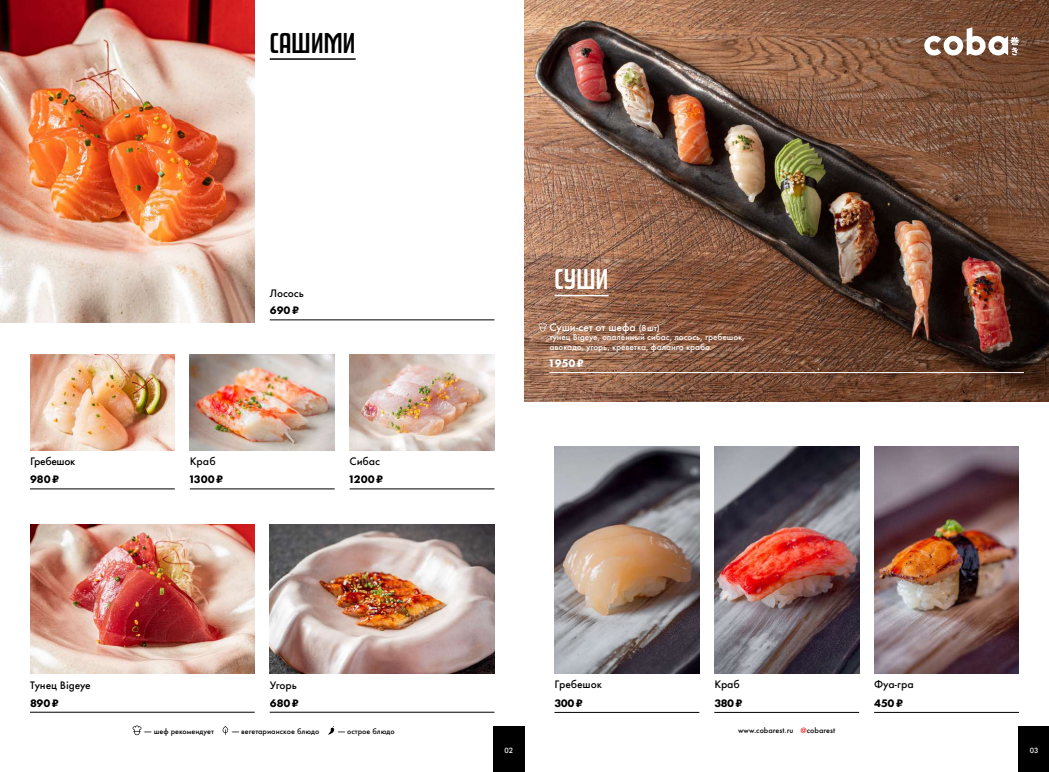
<style>
.page{position:relative;width:1049px;height:772px;background:#fff}
.page>*{position:absolute;margin:0;border:0;box-sizing:border-box;transform-origin:0 0}
.t1{font:30px "Futura Now Display Var";letter-spacing:.01em;color:#000}
.t2{font:30px "Futura Now Display Var";color:#fff}
.t3{font:10px/17px "Futura Now Var";letter-spacing:-.01em;color:#000}
.t4{font:10px "Futura Now Var";letter-spacing:-.01em;color:#fff}
.t5{font:10px "Futura Now Var";letter-spacing:-.04em;color:#000}
.t6{font:8px/9.6px "Futura Now Var";letter-spacing:-.01em;color:#fff}
.t7{font:7px "Futura Now Var";color:#000}
.t8{font:7px "Futura Now Var";color:#fff}
.s1{font-size:8px}
.s2{color:#e41a16}
</style>
<div class="page">
<img style="left:524px;top:0;width:525px;height:401px">
<hr style="left:549px;top:372px;width:475px;height:1px;background:#fff">
<svg style="left:539px;top:322px;width:8px;height:9px"></svg>
<hr style="left:554px;top:294px;width:55px;height:2px;background:#fff">
<svg style="left:924px;top:27px;width:95px;height:28px"></svg>
<img style="left:0;top:0;width:255px;height:322px">
<hr style="left:270px;top:58px;width:86px;height:2px;background:#000">
<hr style="left:270px;top:319px;width:224px;height:1px;background:#000">
<img style="left:30px;top:524px;width:225px;height:149px">
<img style="left:270px;top:524px;width:224px;height:149px">
<hr style="left:30px;top:711px;width:225px;height:1px;background:#000">
<hr style="left:270px;top:711px;width:224px;height:1px;background:#000">
<img style="left:30px;top:354px;width:145px;height:96px">
<img style="left:190px;top:354px;width:145px;height:96px">
<img style="left:350px;top:354px;width:144px;height:96px">
<hr style="left:30px;top:488px;width:145px;height:1px;background:#000">
<hr style="left:190px;top:488px;width:145px;height:1px;background:#000">
<hr style="left:350px;top:488px;width:144px;height:1px;background:#000">
<img style="left:554px;top:446px;width:145px;height:227px">
<img style="left:714px;top:446px;width:145px;height:227px">
<img style="left:874px;top:446px;width:145px;height:227px">
<hr style="left:554px;top:711px;width:145px;height:1px;background:#000">
<hr style="left:714px;top:711px;width:145px;height:1px;background:#000">
<hr style="left:874px;top:711px;width:145px;height:1px;background:#000">
<div style="left:493px;top:726px;width:31px;height:45px;background:#000"></div>
<div style="left:1019px;top:726px;width:30px;height:45px;background:#000"></div>
<svg style="left:328px;top:726px;width:6px;height:8px"></svg>
<svg style="left:133px;top:725px;width:8px;height:9px"></svg>
<svg style="left:222px;top:726px;width:6px;height:8px"></svg>
<h1 class="t1" style="left:270px;top:23px;width:87px">САШИМИ</h1>
<p class="t3" style="left:270px;top:284px;width:36px">Лосось<br>690 ₽</p>
<p class="t5" style="left:30px;top:453px;width:47px">Гребешок</p>
<p class="t3" style="left:190px;top:452px;width:27px">Краб</p>
<p class="t3" style="left:350px;top:452px;width:32px">Сибас</p>
<p class="t3" style="left:30px;top:470px;width:31px">980 ₽</p>
<p class="t3" style="left:190px;top:470px;width:35px">1300 ₽</p>
<p class="t3" style="left:350px;top:470px;width:35px">1200 ₽</p>
<p class="t3" style="left:30px;top:675px;width:62px">Тунец Bigeye</p>
<p class="t3" style="left:270px;top:675px;width:29px">Угорь</p>
<p class="t3" style="left:30px;top:693px;width:30px">890 ₽</p>
<p class="t3" style="left:270px;top:693px;width:31px">680 ₽</p>
<p class="t7" style="left:145px;top:725px;width:71px">— шеф рекомендует</p>
<p class="t7" style="left:232px;top:725px;width:89px">— вегетарианское блюдо</p>
<p class="t7" style="left:338px;top:725px;width:58px">— острое блюдо</p>
<h1 class="t2" style="left:555px;top:260px;width:55px">СУШИ</h1>
<p class="t4" style="left:549px;top:318px;width:112px">Суши-сет от шефа <span class="s1">(8шт)</span></p>
<p class="t6" style="left:549px;top:332px;width:197px">тунец Bigeye, опалённый сибас, лосось, гребешок, авокадо, угорь, креветка, фаланга краба</p>
<p class="t4" style="left:549px;top:355px;width:36px">1 950 ₽</p>
<p class="t3" style="left:554px;top:675px;width:49px">Гребешок</p>
<p class="t3" style="left:714px;top:675px;width:27px">Краб</p>
<p class="t3" style="left:874px;top:675px;width:41px">Фуа-гра</p>
<p class="t3" style="left:554px;top:693px;width:30px">300 ₽</p>
<p class="t3" style="left:714px;top:693px;width:29px">380 ₽</p>
<p class="t3" style="left:874px;top:693px;width:30px">450 ₽</p>
<p class="t7" style="left:738px;top:723px;width:98px">www.cobarest.ru <span class="s2">@</span>cobarest</p>
<p class="t8" style="left:504px;top:743px;width:10px">02</p>
<p class="t8" style="left:1030px;top:743px;width:10px">03</p>
</div>
